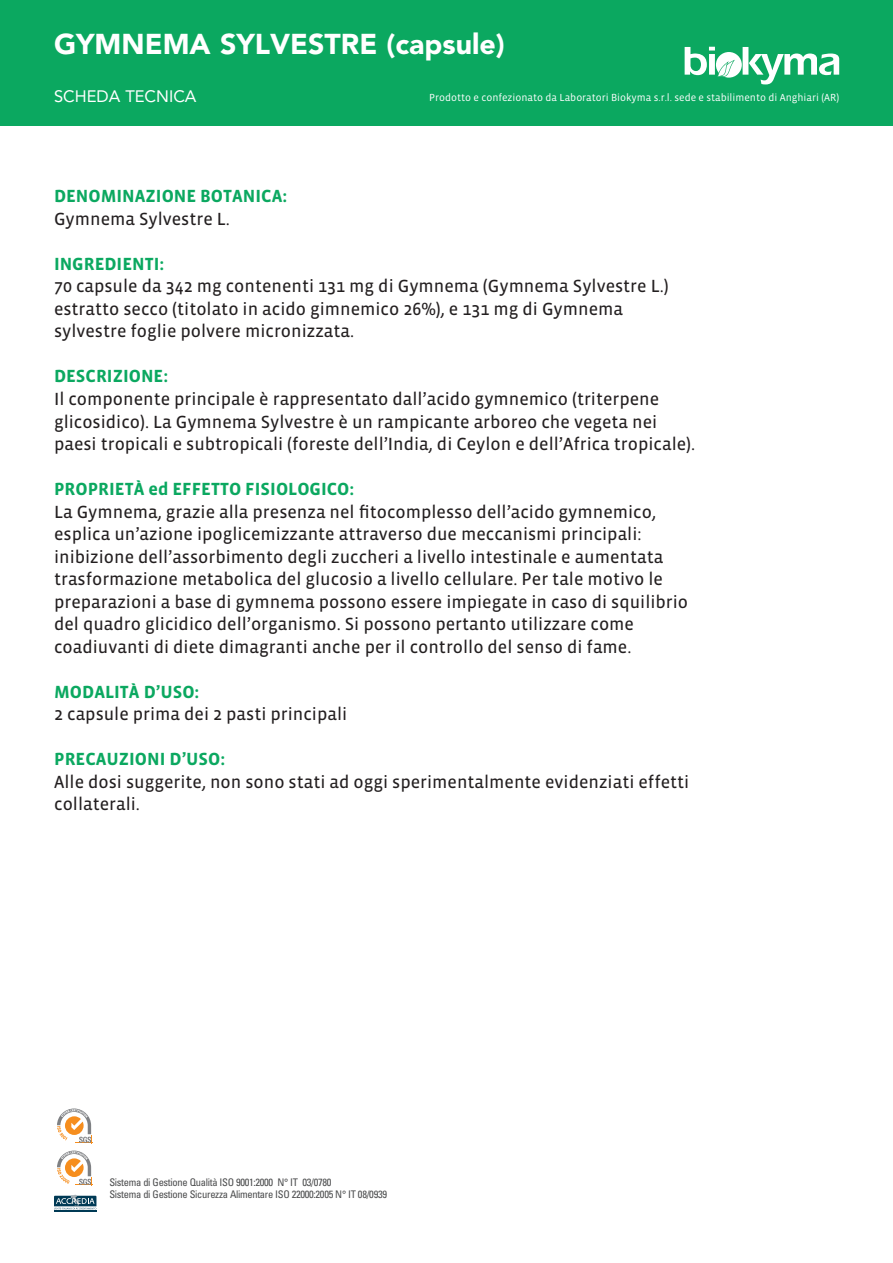
<style>
.page{position:relative;width:893px;height:1263px;background:#fff}
.page>*{position:absolute;margin:0;border:0;box-sizing:border-box;transform-origin:0 0}
.t1{font:900 28.5px "Avenir LT Std";color:#fff}
.t2{font:18px/22.5px "Vista Sans OT";color:#231f20}
.t3{font:700 18px "Vista Sans OT";color:#0ba860}
.t4{font:16.5px "Avenir LT Std";color:#fff}
.t5{font:condensed 10.5px/12px "Univers LT Std";letter-spacing:-.03em;color:#4b4c4d}
.t6{font:10.5px "Vista Sans OT";color:#fff}
</style>
<div class="page">
<div style="left:0;top:0;width:893px;height:126px;background:#0ba860"></div>
<svg style="left:743px;top:47px;width:96px;height:37px"></svg>
<div style="left:716px;top:52px;width:26px;height:26px;background:#fff;border-radius:50%"></div>
<svg style="left:685px;top:47px;width:50px;height:30px"></svg>
<svg style="left:57px;top:1150px;width:36px;height:36px"></svg>
<svg style="left:57px;top:1108px;width:36px;height:36px"></svg>
<hr style="left:54px;top:1210px;width:42px;height:2px;background:#003a55">
<svg style="left:54px;top:1195px;width:42px;height:14px"></svg>
<h1 class="t1" style="left:54px;top:27px;width:452px">GYMNEMA SYLVESTRE (capsule)</h1>
<p class="t4" style="left:54px;top:87px;width:144px">SCHEDA TECNICA</p>
<p class="t6" style="left:429px;top:92px;width:411px">Prodotto e confezionato da Laboratori Biokyma s.r.l. sede e stabilimento di Anghiari (AR)</p>
<p class="t3" style="left:54px;top:187px;width:235px">DENOMINAZIONE BOTANICA:</p>
<p class="t2" style="left:54px;top:208px;width:177px">Gymnema Sylvestre L.</p>
<p class="t3" style="left:54px;top:255px;width:112px">INGREDIENTI:</p>
<p class="t2" style="left:54px;top:275px;width:616px">70 capsule da 342 mg contenenti 131 mg di Gymnema (Gymnema Sylvestre L.) estratto secco (titolato in acido gimnemico 26%), e 131 mg di Gymnema sylvestre foglie polvere micronizzata.</p>
<p class="t3" style="left:54px;top:367px;width:116px">DESCRIZIONE:</p>
<p class="t2" style="left:54px;top:388px;width:643px">Il componente principale è rappresentato dall’acido gymnemico (triterpene glicosidico). La Gymnema Sylvestre è un rampicante arboreo che vegeta nei paesi tropicali e subtropicali (foreste dell’India, di Ceylon e dell’Africa tropicale).</p>
<p class="t3" style="left:54px;top:480px;width:302px">PROPRIETÀ ed EFFETTO FISIOLOGICO:</p>
<p class="t2" style="left:54px;top:500px;width:636px">La Gymnema, grazie alla presenza nel fitocomplesso dell’acido gymnemico, esplica un’azione ipoglicemizzante attraverso due meccanismi principali: inibizione dell’assorbimento degli zuccheri a livello intestinale e aumentata trasformazione metabolica del glucosio a livello cellulare. Per tale motivo le preparazioni a base di gymnema possono essere impiegate in caso di squilibrio del quadro glicidico dell’organismo. Si possono pertanto utilizzare come coadiuvanti di diete dimagranti anche per il controllo del senso di fame.</p>
<p class="t3" style="left:54px;top:682px;width:147px">MODALITÀ D’USO:</p>
<p class="t2" style="left:54px;top:703px;width:295px">2 capsule prima dei 2 pasti principali</p>
<p class="t3" style="left:54px;top:750px;width:173px">PRECAUZIONI D’USO:</p>
<p class="t2" style="left:54px;top:770px;width:637px">Alle dosi suggerite, non sono stati ad oggi sperimentalmente evidenziati effetti collaterali.</p>
<p class="t5" style="left:109px;top:1176px;width:279px">Sistema di Gestione Qualità ISO 9001:2000 N° IT 03/0780<br>Sistema di Gestione Sicurezza Alimentare ISO 22000:2005 N° IT 08/0939</p>
</div>
